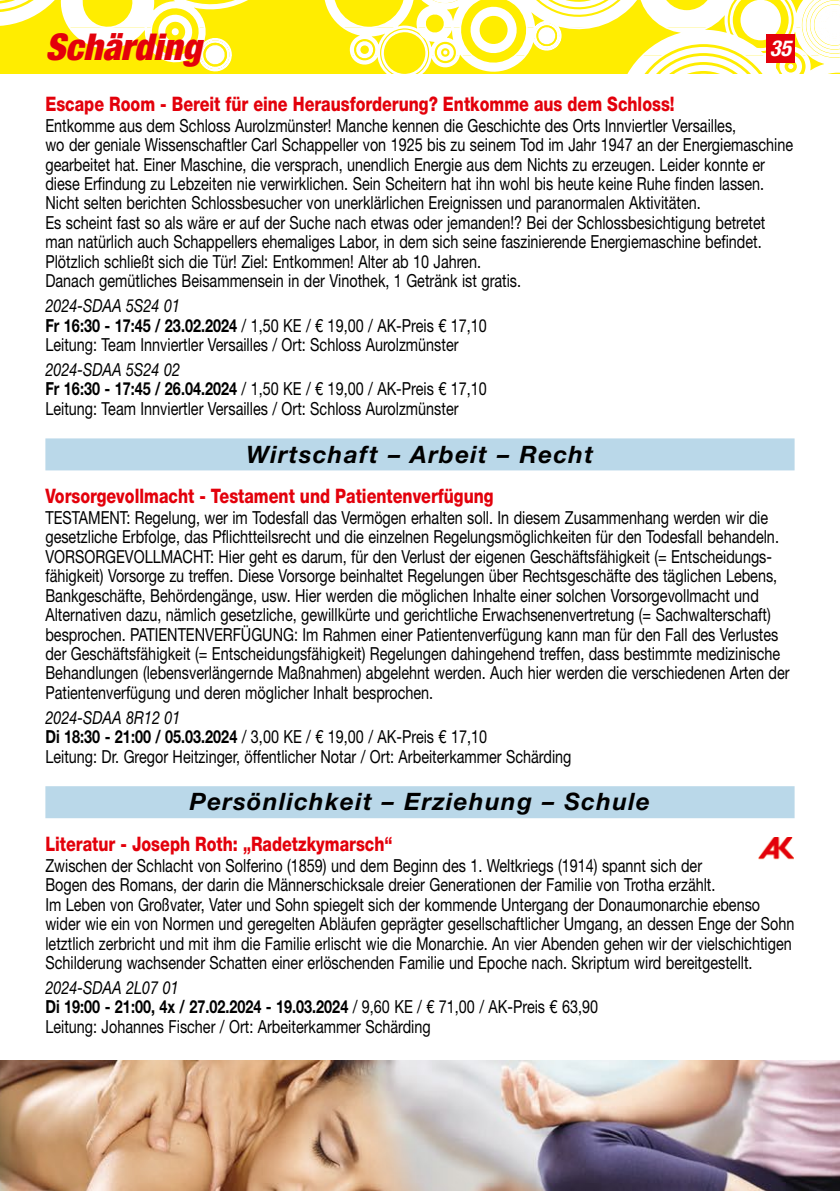
<style>
.page{position:relative;width:840px;height:1191px;background:#fff}
.page>*{position:absolute;margin:0;border:0;box-sizing:border-box;transform-origin:0 0}
.t1{font:italic 900 condensed 37px "Helvetica Neue LT Std";color:#e3000b}
.t2{font:italic 700 24px "Helvetica Neue LT Std";letter-spacing:.06em;color:#000}
.t3{font:italic 700 condensed 22px "Helvetica Neue LT Std";color:#fff}
.t4{font:800 20px "Helvetica Neue LT Std";color:#e3000b;scale:.8 1}
.t5{font:18px/19.4px "Helvetica Neue LT Std";color:#000;scale:.8 1}
.s1{font-style:italic}
.s2{font-weight:700}
</style>
<div class="page">
<svg style="left:0;top:0;width:839px;height:74px"></svg>
<div style="left:765px;top:34px;width:29px;height:28px;background:#e3000b"></div>
<div style="left:45px;top:438px;width:749px;height:32px;background:#bad8e9"></div>
<div style="left:45px;top:786px;width:749px;height:32px;background:#bad8e9"></div>
<img style="left:758px;top:837px;width:35px;height:23px">
<img style="left:0;top:1060px;width:839px;height:131px">
<h1 class="t1" style="left:45px;top:24px;width:157px">Schärding</h1>
<p class="t3" style="left:769px;top:35px;width:23px">35</p>
<p class="t4" style="left:45px;top:92px;width:787px">Escape Room - Bereit für eine Herausforderung? Entkomme aus dem Schloss!</p>
<p class="t5" style="left:45px;top:115px;width:935px">Entkomme aus dem Schloss Aurolzmünster! Manche kennen die Geschichte des Orts Innviertler Versailles,<br>wo der geniale Wissenschaftler Carl Schappeller von 1925 bis zu seinem Tod im Jahr 1947 an der Energiemaschine gearbeitet hat. Einer Maschine, die versprach, unendlich Energie aus dem Nichts zu erzeugen. Leider konnte er diese Erfindung zu Lebzeiten nie verwirklichen. Sein Scheitern hat ihn wohl bis heute keine Ruhe finden lassen.<br>Nicht selten berichten Schlossbesucher von unerklärlichen Ereignissen und paranormalen Aktivitäten.<br>Es scheint fast so als wäre er auf der Suche nach etwas oder jemanden!? Bei der Schlossbesichtigung betretet man natürlich auch Schappellers ehemaliges Labor, in dem sich seine faszinierende Energiemaschine befindet.<br>Plötzlich schließt sich die Tür! Ziel: Entkommen! Alter ab 10 Jahren.<br>Danach gemütliches Beisammensein in der Vinothek, 1 Getränk ist gratis.</p>
<p class="t5" style="left:45px;top:296px;width:553px"><span class="s1">2024-SDAA 5S24 01<br></span><span class="s2">Fr 16:30 - 17:45 / 23.02.2024</span> / 1,50 KE / € 19,00 / AK-Preis € 17,10<br>Leitung: Team Innviertler Versailles / Ort: Schloss Aurolzmünster</p>
<p class="t5" style="left:45px;top:360px;width:553px"><span class="s1">2024-SDAA 5S24 02<br></span><span class="s2">Fr 16:30 - 17:45 / 26.04.2024</span> / 1,50 KE / € 19,00 / AK-Preis € 17,10<br>Leitung: Team Innviertler Versailles / Ort: Schloss Aurolzmünster</p>
<h2 class="t2" style="left:246px;top:439px;width:348px">Wirtschaft – Arbeit – Recht</h2>
<p class="t4" style="left:45px;top:484px;width:561px">Vorsorgevollmacht - Testament und Patientenverfügung</p>
<p class="t5" style="left:45px;top:508px;width:931px">TESTAMENT: Regelung, wer im Todesfall das Vermögen erhalten soll. In diesem Zusammenhang werden wir die gesetzliche Erbfolge, das Pflichtteilsrecht und die einzelnen Regelungsmöglichkeiten für den Todesfall behandeln.<br>VORSORGEVOLLMACHT: Hier geht es darum, für den Verlust der eigenen Geschäftsfähigkeit (= Entscheidungs&shy;fähigkeit) Vorsorge zu treffen. Diese Vorsorge beinhaltet Regelungen über Rechtsgeschäfte des täglichen Lebens, Bankgeschäfte, Behördengänge, usw. Hier werden die möglichen Inhalte einer solchen Vorsorgevollmacht und Alternativen dazu, nämlich gesetzliche, gewillkürte und gerichtliche Erwachsenenvertretung (= Sachwalterschaft) besprochen. PATIENTENVERFÜGUNG: Im Rahmen einer Patientenverfügung kann man für den Fall des Verlustes der Geschäftsfähigkeit (= Entscheidungsfähigkeit) Regelungen dahingehend treffen, dass bestimmte medizinische Behandlungen (lebensverlängernde Maßnahmen) abgelehnt werden. Auch hier werden die verschiedenen Arten der Patientenverfügung und deren möglicher Inhalt besprochen.</p>
<p class="t5" style="left:45px;top:707px;width:658px"><span class="s1">2024-SDAA 8R12 01<br></span><span class="s2">Di 18:30 - 21:00 / 05.03.2024</span> / 3,00 KE / € 19,00 / AK-Preis € 17,10<br>Leitung: Dr. Gregor Heitzinger, öffentlicher Notar / Ort: Arbeiterkammer Schärding</p>
<h2 class="t2" style="left:190px;top:787px;width:461px">Persönlichkeit – Erziehung – Schule</h2>
<p class="t4" style="left:45px;top:831px;width:435px">Literatur - Joseph Roth: „Radetzkymarsch“</p>
<p class="t5" style="left:45px;top:855px;width:937px">Zwischen der Schlacht von Solferino (1859) und dem Beginn des 1. Weltkriegs (1914) spannt sich der<br>Bogen des Romans, der darin die Männerschicksale dreier Generationen der Familie von Trotha erzählt.<br>Im Leben von Großvater, Vater und Sohn spiegelt sich der kommende Untergang der Donaumonarchie ebenso wider wie ein von Normen und geregelten Abläufen geprägter gesellschaftlicher Umgang, an dessen Enge der Sohn letztlich zerbricht und mit ihm die Familie erlischt wie die Monarchie. An vier Abenden gehen wir der vielschichtigen Schilderung wachsender Schatten einer erlöschenden Familie und Epoche nach. Skriptum wird bereitgestellt.</p>
<p class="t5" style="left:45px;top:977px;width:692px"><span class="s1">2024-SDAA 2L07 01<br></span><span class="s2">Di 19:00 - 21:00, 4x / 27.02.2024 - 19.03.2024</span> / 9,60 KE / € 71,00 / AK-Preis € 63,90<br>Leitung: Johannes Fischer / Ort: Arbeiterkammer Schärding</p>
</div>
